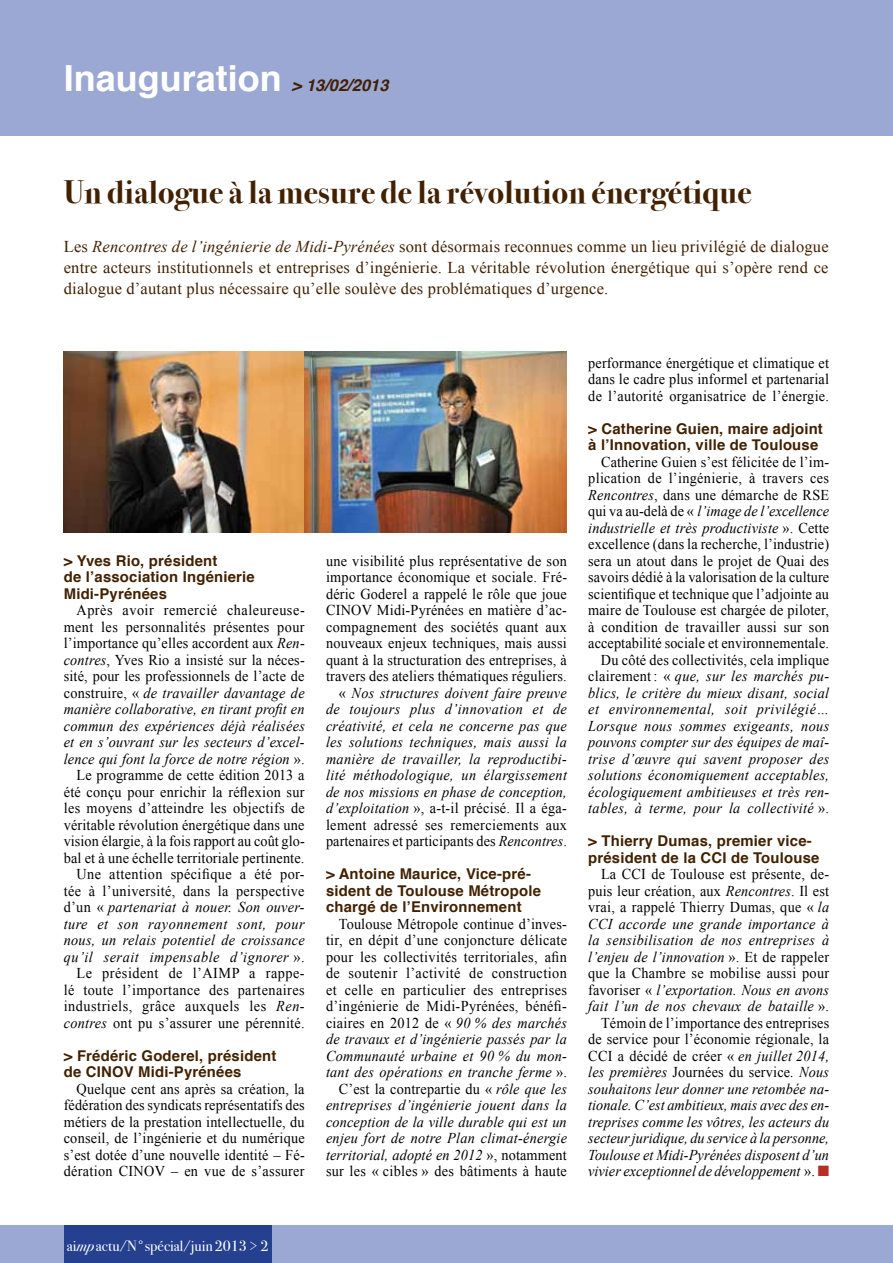
<style>
.page{position:relative;width:893px;height:1263px;background:#fff}
.page>*{position:absolute;margin:0;border:0;box-sizing:border-box;transform-origin:0 0}
.t1{font:700 36px "Helvetica";color:#fff}
.t2{font:32.4px "Bodoni Svty Two ITCTT Bold";letter-spacing:.005em;color:#412101}
.t3{font:16.5px/21px "Times New Roman";letter-spacing:.01em;color:#412101;text-align:justify}
.t4{font:15px/16.5px "Times New Roman";letter-spacing:.015em;color:#000;text-align:right;scale:.95 1}
.t5{font:italic 15px/16.5px "Times New Roman";letter-spacing:.01em;color:#000;text-align:right;scale:.95 1}
.t6{font:15px "Bodoni Svty Two ITCTT Book";color:#fff}
.t7{font:700 14.85px/16.5px "Helvetica";letter-spacing:.015em;color:#412101}
.s1{font-style:italic;font-size:16.5px;color:#412101}
.s2{font-style:italic}
.s3{font-style:normal}
.s4{color:#b72e25}
.s5{font-family:"Bodoni Svty Two ITCTT Book Ita"}
</style>
<div class="page">
<div style="left:0;top:0;width:893px;height:136px;background:#9ba8d4"></div>
<div style="left:0;top:1226px;width:893px;height:37px;background:#9ba8d4"></div>
<div style="left:64px;top:1226px;width:207px;height:37px;background:#25408f"></div>
<img style="left:64px;top:351px;width:503px;height:181px">
<h1 class="t1" style="left:64px;top:49px;width:326px">Inauguration <span class="s1">&gt; 13/02/2013</span></h1>
<h2 class="t2" style="left:64px;top:165px;width:689px">Un dialogue à la mesure de la révolution énergétique</h2>
<p class="t3" style="left:64px;top:236px;width:766px">Les <span class="s2">Rencontres de l’ingénierie de Midi-Pyrénées</span> sont désormais reconnues comme un lieu privilégié de dialogue entre acteurs institutionnels et entreprises d’ingénierie. La véritable révolution énergétique qui s’opère rend ce dialogue d’autant plus nécessaire qu’elle soulève des problématiques d’urgence.</p>
<p class="t7" style="left:64px;top:552px;width:193px">&gt; Yves Rio, président<br>de l’association Ingénierie<br>Midi-Pyrénées</p>
<p class="t4" style="left:64px;top:602px;width:255px">Après avoir remercié chaleureuse&shy;ment les personnalités présentes pour l’importance qu’elles accordent aux <span class="s2">Ren&shy;contres</span>, Yves Rio a insisté sur la néces&shy;sité, pour les professionnels de l’acte de construire, « <span class="s2">de travailler davantage de manière collaborative, en tirant profit en commun des expériences déjà réalisées et en s’ouvrant sur les secteurs d’excel&shy;lence qui font la force de notre région</span> ».<br>Le programme de cette édition 2013 a été conçu pour enrichir la réflexion sur les moyens d’atteindre les objectifs de véritable révolution énergétique dans une vision élargie, à la fois rapport au coût glo&shy;bal et à une échelle territoriale pertinente.<br>Une attention spécifique a été por&shy;tée à l’université, dans la perspective d’un « <span class="s2">partenariat à nouer. Son ouver&shy;ture et son rayonnement sont, pour nous, un relais potentiel de croissance qu’il serait impensable d’ignorer</span> ».<br>Le président de l’AIMP a rappe&shy;lé toute l’importance des partenaires industriels, grâce auxquels les <span class="s2">Ren&shy;contres</span> ont pu s’assurer une pérennité.</p>
<p class="t7" style="left:64px;top:1047px;width:214px">&gt; Frédéric Goderel, président de CINOV Midi-Pyrénées</p>
<p class="t4" style="left:64px;top:1080px;width:255px;text-align:justify;text-indent:13px">Quelque cent ans après sa création, la fédération des syndicats représentatifs des métiers de la prestation intellectuelle, du conseil, de l’ingénierie et du numérique s’est dotée d’une nouvelle identité – Fé&shy;dération CINOV – en vue de s’assurer</p>
<p class="t4" style="left:326px;top:552px;width:255px">une visibilité plus représentative de son importance économique et sociale. Fré&shy;déric Goderel a rappelé le rôle que joue CINOV Midi-Pyrénées en matière d’ac&shy;compagnement des sociétés quant aux nouveaux enjeux techniques, mais aussi quant à la structuration des entreprises, à travers des ateliers thématiques réguliers. « <span class="s2">Nos structures doivent faire preuve de toujours plus d’innovation et de créativité, et cela ne concerne pas que les solutions techniques, mais aussi la manière de travailler, la reproductibi&shy;lité méthodologique, un élargissement de nos missions en phase de conception, d’exploitation</span> », a-t-il précisé. Il a éga&shy;lement adressé ses remerciements aux partenaires et participants des <span class="s2">Rencontres</span>.</p>
<p class="t7" style="left:326px;top:866px;width:216px">&gt; Antoine Maurice, Vice-pré&shy;sident de Toulouse Métropole chargé de l’Environnement</p>
<p class="t4" style="left:326px;top:915px;width:255px">Toulouse Métropole continue d’inves&shy;tir, en dépit d’une conjoncture délicate pour les collectivités territoriales, afin de soutenir l’activité de construction et celle en particulier des entreprises d’ingénierie de Midi-Pyrénées, bénéfi&shy;ciaires en 2012 de « <span class="s2">90 % des marchés de travaux et d’ingénierie passés par la Communauté urbaine et 90 % du mon&shy;tant des opérations en tranche ferme</span> ».<br>C’est la contrepartie du « <span class="s2">rôle que les entreprises d’ingénierie jouent dans la conception de la ville durable qui est un enjeu fort de notre Plan climat-énergie territorial, adopté en 2012</span> », notamment sur les « cibles » des bâtiments à haute</p>
<p class="t4" style="left:588px;top:354px;width:255px;text-align:justify">performance énergétique et climatique et dans le cadre plus informel et partenarial de l’autorité organisatrice de l’énergie.</p>
<p class="t7" style="left:588px;top:420px;width:236px">&gt; Catherine Guien, maire adjoint à l’Innovation, ville de Toulouse</p>
<p class="t4" style="left:588px;top:453px;width:255px">Catherine Guien s’est félicitée de l’im&shy;plication de l’ingénierie, à travers ces <span class="s2">Rencontres</span>, dans une démarche de RSE qui va au-delà de « <span class="s2">l’image de l’excellence industrielle et très productiviste</span> ». Cette excellence (dans la recherche, l’industrie) sera un atout dans le projet de Quai des savoirs dédié à la valorisation de la culture scientifique et technique que l’adjointe au maire de Toulouse est chargée de piloter, à condition de travailler aussi sur son acceptabilité sociale et environnementale.<br>Du côté des collectivités, cela implique clairement : « <span class="s2">que, sur les marchés pu&shy;blics, le critère du mieux disant, social et environnemental, soit privilégié… Lorsque nous sommes exigeants, nous pouvons compter sur des équipes de maî&shy;trise d’œuvre qui savent proposer des solutions économiquement acceptables, écologiquement ambitieuses et très ren&shy;tables, à terme, pour la collectivité</span> ».</p>
<p class="t7" style="left:588px;top:833px;width:233px">&gt; Thierry Dumas, premier vice&shy;président de la CCI de Toulouse</p>
<p class="t5" style="left:588px;top:865px;width:255px"><span class="s3">La CCI de Toulouse est présente, de&shy;puis leur création, aux</span> Rencontres<span class="s3">. Il est vrai, a rappelé Thierry Dumas, que «</span> la CCI accorde une grande importance à la sensibilisation de nos entreprises à l’enjeu de l’innovation <span class="s3">». Et de rappeler que la Chambre se mobilise aussi pour favoriser «</span> l’exportation. Nous en avons fait l’un de nos chevaux de bataille <span class="s3">».<br>Témoin de l’importance des entreprises de service pour l’économie régionale, la CCI a décidé de créer «</span> en juillet 2014, les premières <span class="s3">Journées du service</span>. Nous souhaitons leur donner une retombée na&shy;tionale. C’est ambitieux, mais avec des en&shy;treprises comme les vôtres, les acteurs du secteur juridique, du service à la personne, Toulouse et Midi-Pyrénées disposent d’un vivier exceptionnel de développement <span class="s3">».</span> <span class="s4">■</span></p>
<p class="t6" style="left:67px;top:1234px;width:203px">ai<span class="s5">mp</span> actu/N°spécial/juin2013 &gt; 2</p>
</div>
